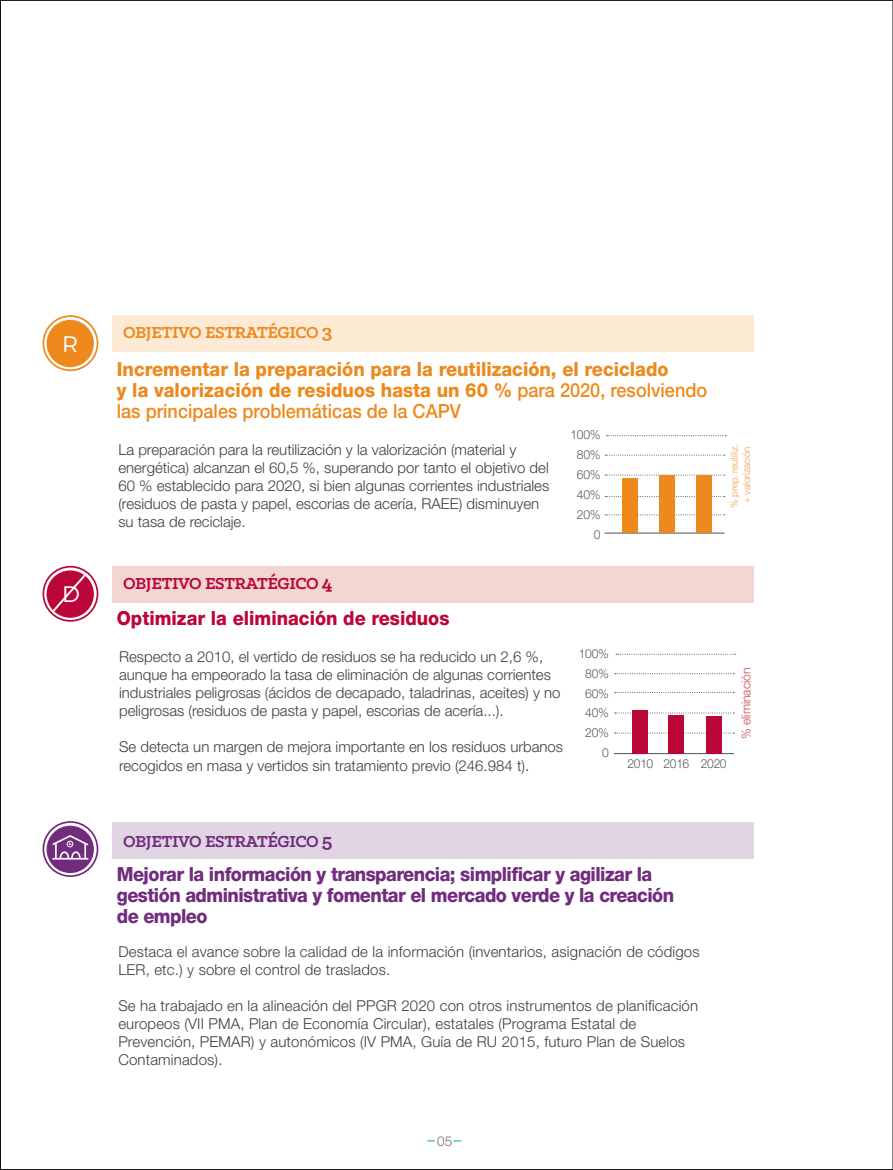
<style>
.page{position:relative;width:893px;height:1170px;background:#fff}
.page>*{position:absolute;margin:0;border:0;box-sizing:border-box;transform-origin:0 0}
.t1{font:300 22.5px "Montserrat Alternates";color:#fff}
.t2{font:800 19.5px/20.5px "Helvetica Neue";color:#ed891d;scale:.93 1}
.t3{font:800 19.5px/20.5px "Helvetica Neue";letter-spacing:-.03em;color:#712c7d;scale:.93 1}
.t4{font:800 19.5px "Helvetica Neue";color:#ba0639;scale:.93 1}
.t5{font:700 18px "Klinic Slab";letter-spacing:-.02em;color:#ed891d}
.t6{font:700 18px "Klinic Slab";letter-spacing:-.02em;color:#ba0639}
.t7{font:700 18px "Klinic Slab";letter-spacing:-.02em;color:#712c7d}
.t8{font:300 15px/18px "Helvetica Neue";color:#3e3e3f}
.t9{font:300 13.5px "Helvetica Neue";color:#6c6d70}
.t10{font:300 12.45px/19.8px "Helvetica Neue";letter-spacing:-.02em;color:#57585a;text-align:right}
.t11{font:300 12.45px "Helvetica Neue";color:#c64952}
.t12{font:300 9.9px/12.5px "Helvetica Neue";color:#f29e47;text-align:center}
.s1{font-size:21px}
.s2{font-weight:500}
.s3{font-size:15.75px}
</style>
<div class="page">
<div style="left:47px;top:825px;width:47px;height:48px;background:#712c7d;border-radius:50%"></div>
<div style="left:43px;top:821px;width:55px;height:55px;border:2px solid #712c7d;border-radius:50%"></div>
<svg style="left:51px;top:834px;width:39px;height:26px"></svg>
<div style="left:47px;top:320px;width:47px;height:47px;background:#ed891d;border-radius:50%"></div>
<div style="left:43px;top:315px;width:55px;height:56px;border:2px solid #ed891d;border-radius:50%"></div>
<svg style="left:605px;top:474px;width:120px;height:1px"></svg>
<svg style="left:605px;top:514px;width:120px;height:1px"></svg>
<svg style="left:605px;top:496px;width:120px;height:1px"></svg>
<svg style="left:605px;top:454px;width:120px;height:1px"></svg>
<hr style="left:604px;top:532px;width:120px;height:1px;background:#57585a">
<div style="left:659px;top:475px;width:15px;height:57px;background:#ed891d"></div>
<svg style="left:607px;top:435px;width:119px;height:1px"></svg>
<div style="left:697px;top:475px;width:15px;height:57px;background:#ed891d"></div>
<div style="left:623px;top:478px;width:15px;height:54px;background:#ed891d"></div>
<div style="left:47px;top:570px;width:47px;height:47px;background:#ba0639;border-radius:50%"></div>
<div style="left:43px;top:566px;width:55px;height:55px;border:2px solid #ba0639;border-radius:50%"></div>
<svg style="left:51px;top:571px;width:37px;height:42px"></svg>
<svg style="left:615px;top:692px;width:119px;height:1px"></svg>
<svg style="left:615px;top:732px;width:119px;height:1px"></svg>
<svg style="left:615px;top:712px;width:119px;height:1px"></svg>
<svg style="left:615px;top:673px;width:119px;height:1px"></svg>
<hr style="left:614px;top:753px;width:120px;height:1px;background:#57585a">
<div style="left:669px;top:715px;width:15px;height:38px;background:#ba0639"></div>
<svg style="left:616px;top:653px;width:120px;height:1px"></svg>
<div style="left:706px;top:716px;width:15px;height:37px;background:#ba0639"></div>
<div style="left:632px;top:710px;width:15px;height:43px;background:#ba0639"></div>
<div style="left:113px;top:315px;width:641px;height:37px;background:#fcead5"></div>
<div style="left:113px;top:566px;width:641px;height:36px;background:#f3d5d1"></div>
<div style="left:113px;top:822px;width:641px;height:37px;background:#dfd5e3"></div>
<h1 class="t1" style="left:62px;top:326px;width:18px">R</h1>
<h1 class="t1" style="left:62px;top:576px;width:19px">D</h1>
<p class="t5" style="left:123px;top:321px;width:211px">OBJETIVO ESTRATÉGICO <span class="s1">3</span></p>
<h2 class="t2" style="left:117px;top:359px;width:636px">Incrementar la preparación para la reutilización, el reciclado<br>y la valorización de residuos hasta un 60 % <span class="s2">para 2020, resolviendo las principales problemáticas de la CAPV</span></h2>
<p class="t8" style="left:118px;top:440px;width:432px">La preparación para la reutilización y la valorización (material y energética) alcanzan el 60,5 %, superando por tanto el objetivo del 60 % establecido para 2020, si bien algunas corrientes industriales (residuos de pasta y papel, escorias de acería, RAEE) disminuyen su tasa de reciclaje.</p>
<p class="t10" style="left:570px;top:425px;width:32px">100%<br>80%<br>60%<br>40%<br>20%<br>0</p>
<p class="t6" style="left:123px;top:571px;width:211px">OBJETIVO ESTRATÉGICO <span class="s1">4</span></p>
<p class="t12" style="left:728px;top:508px;width:65px;rotate:-90deg">% prep. reutiliz. + valorización</p>
<h2 class="t4" style="left:117px;top:606px;width:359px">Optimizar la eliminación de residuos</h2>
<p class="t8" style="left:119px;top:647px;width:443px">Respecto a 2010, el vertido de residuos se ha reducido un 2,6 %, aunque ha empeorado la tasa de eliminación de algunas corrientes industriales peligrosas (ácidos de decapado, taladrinas, aceites) y no peligrosas (residuos de pasta y papel, escorias de acería...).</p>
<p class="t8" style="left:119px;top:737px;width:446px;line-height:18.9px">Se detecta un margen de mejora importante en los residuos urbanos recogidos en masa y vertidos sin tratamiento previo (246.984 t)<span class="s3">.</span></p>
<p class="t10" style="left:579px;top:643px;width:32px">100%<br>80%<br>60%<br>40%<br>20%<br>0</p>
<p class="t10" style="left:627px;top:753px;width:27px">2010</p>
<p class="t10" style="left:663px;top:753px;width:65px">2016 2020</p>
<p class="t11" style="left:738px;top:739px;width:73px;rotate:-90deg">% eliminación</p>
<p class="t7" style="left:123px;top:829px;width:211px">OBJETIVO ESTRATÉGICO <span class="s1">5</span></p>
<h2 class="t3" style="left:117px;top:864px;width:601px">Mejorar la información y transparencia; simplificar y agilizar la gestión administrativa y fomentar el mercado verde y la creación de empleo</h2>
<p class="t8" style="left:118px;top:941px;width:583px">Destaca el avance sobre la calidad de la información (inventarios, asignación de códigos<br>LER, etc.) y sobre el control de traslados.</p>
<p class="t8" style="left:118px;top:995px;width:581px">Se ha trabajado en la alineación del PPGR 2020 con otros instrumentos de planificación europeos (VII PMA, Plan de Economía Circular), estatales (Programa Estatal de Prevención, PEMAR) y autonómicos (IV PMA, Guía de RU 2015, futuro Plan de Suelos Contaminados).</p>
<p class="t9" style="left:437px;top:1132px;width:17px">05</p>
</div>
